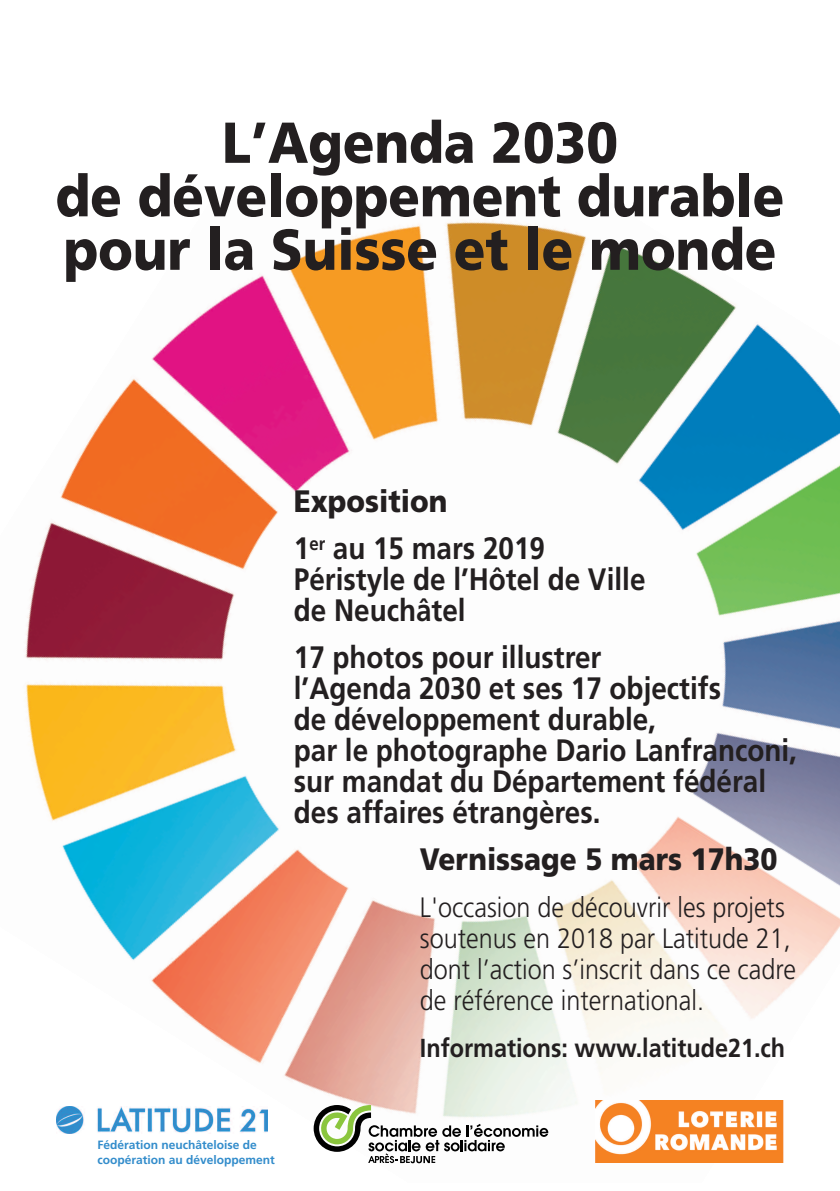
<style>
.page{position:relative;width:840px;height:1191px;background:#fff}
.page>*{position:absolute;margin:0;border:0;box-sizing:border-box;transform-origin:0 0}
.t1{font:900 57.6px/53.4px "Frutiger";color:#231f20;text-align:center;scale:.9 1}
.t2{font:700 31px/31px "Frutiger";color:#231f20;scale:.9 1}
.t3{font:900 31px "Frutiger";color:#231f20;scale:.9 1}
.t4{font:300 28px/31px "Frutiger";color:#231f20;scale:.9 1}
.t5{font:700 26px "Frutiger";color:#231f20;scale:.9 1}
.t6{font:700 12px/14.4px "Frutiger";color:#328ccb}
.s1{font-weight:900}
</style>
<div class="page">
<img style="left:25px;top:220px;width:814px;height:944px">
<svg style="left:313px;top:1105px;width:235px;height:58px"></svg>
<div style="left:57px;top:1106px;width:210px;height:42px;background:#fff"></div>
<img style="left:57px;top:1106px;width:210px;height:27px">
<img style="left:595px;top:1100px;width:187px;height:62px">
<h1 class="t1" style="left:56px;top:121px;width:810px">L’Agenda 2030<br>de développement durable pour la Suisse et le monde</h1>
<p class="t2" style="left:294px;top:480px;width:280px;line-height:47px"><span class="s1">Exposition<br></span>1<sup>er</sup> au 15 mars 2019</p>
<p class="t2" style="left:294px;top:566px;width:392px">Péristyle de l’Hôtel de Ville de Neuchâtel</p>
<p class="t2" style="left:294px;top:644px;width:560px">17 photos pour illustrer<br>l’Agenda 2030 et ses 17 objectifs<br>de développement durable,<br>par le photographe Dario Lanfranconi, sur mandat du Département fédéral des affaires étrangères.</p>
<p class="t3" style="left:419px;top:846px;width:398px">Vernissage 5 mars 17h30</p>
<p class="t4" style="left:419px;top:893px;width:419px">L'occasion de découvrir les projets soutenus en 2018 par Latitude 21, dont l’action s’inscrit dans ce cadre de référence international.</p>
<p class="t5" style="left:419px;top:1037px;width:407px">Informations: www.latitude21.ch</p>
<p class="t6" style="left:97px;top:1138px;width:179px">Fédération neuchâteloise de coopération au développement</p>
</div>
